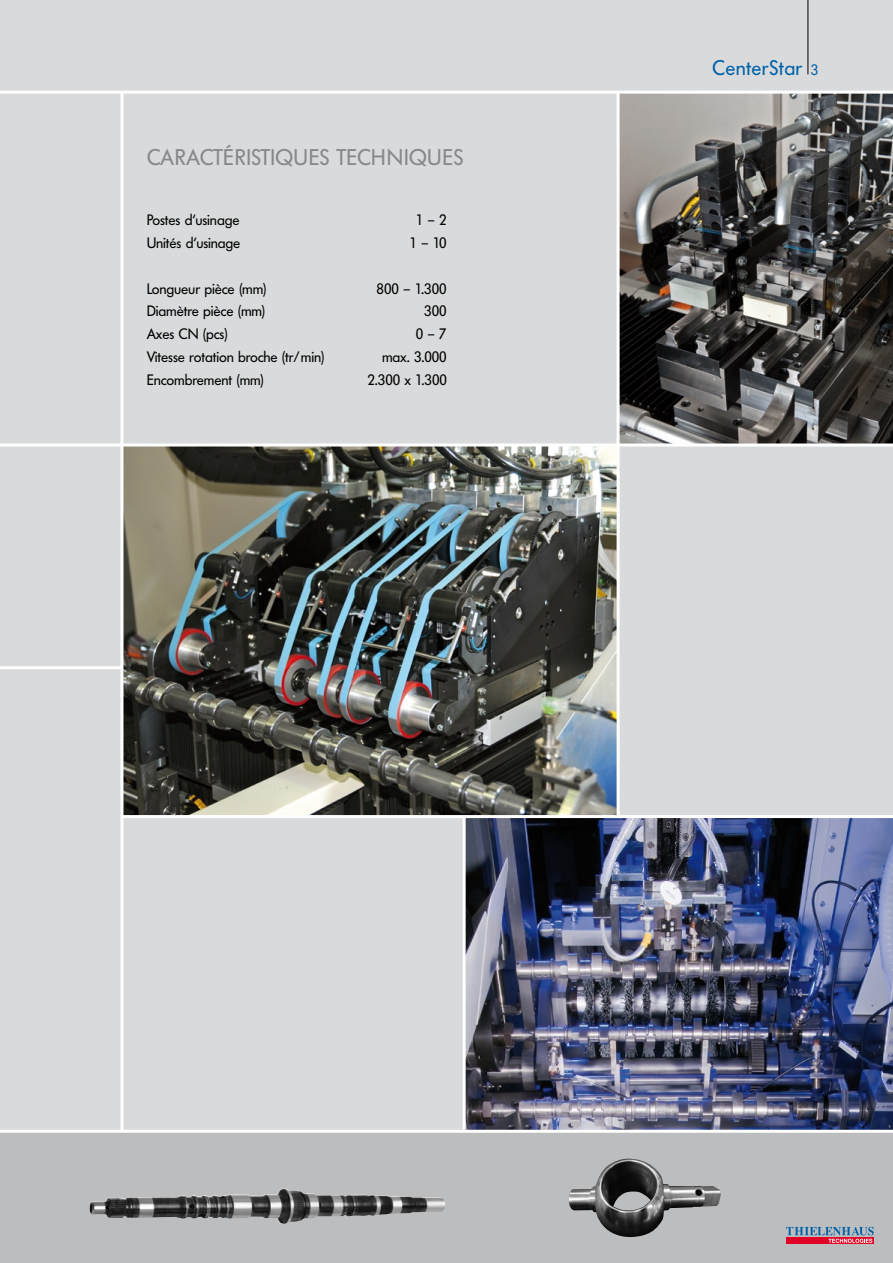
<style>
.page{position:relative;width:893px;height:1263px;background:#fff}
.page>*{position:absolute;margin:0;border:0;box-sizing:border-box;transform-origin:0 0}
.t1{font:22.5px "Futura BQ";color:#87888a}
.t2{font:21px "Futura BQ";letter-spacing:.01em;color:#0062a9}
.t3{font:15px "Futura BQ";letter-spacing:-.01em;color:#000}
.s1{font-size:15px}
</style>
<div class="page">
<div style="left:0;top:0;width:893px;height:93px;background:#d9dadb"></div>
<hr style="left:807px;top:0;width:1px;height:74px;background:#000">
<div style="left:0;top:1132px;width:893px;height:131px;background:#bcbdbf"></div>
<div style="left:786px;top:1237px;width:88px;height:7px;background:#e10225"></div>
<svg style="left:786px;top:1227px;width:88px;height:16px"></svg>
<div style="left:0;top:92px;width:893px;height:1039px;background:#d9dadb"></div>
<img style="left:466px;top:818px;width:427px;height:312px">
<img style="left:620px;top:94px;width:273px;height:349px">
<img style="left:123px;top:446px;width:494px;height:369px">
<img style="left:569px;top:1159px;width:152px;height:78px">
<img style="left:89px;top:1188px;width:273px;height:35px">
<hr style="left:0;top:91px;width:893px;height:3px;background:#fff">
<hr style="left:122px;top:815px;width:771px;height:3px;background:#fff">
<hr style="left:0;top:443px;width:893px;height:3px;background:#fff">
<hr style="left:0;top:1130px;width:893px;height:3px;background:#fff">
<hr style="left:617px;top:92px;width:3px;height:724px;background:#fff">
<hr style="left:0;top:666px;width:122px;height:3px;background:#fff">
<hr style="left:120px;top:91px;width:3px;height:1040px;background:#fff">
<hr style="left:463px;top:816px;width:3px;height:314px;background:#fff">
<h1 class="t1" style="left:147px;top:144px;width:318px">CARACTéRISTIQUES TECHNIQUES</h1>
<p class="t3" style="left:147px;top:211px;width:94px">Postes d‘usinage</p>
<p class="t3" style="left:416px;top:211px;width:32px">1 – 2</p>
<p class="t3" style="left:147px;top:234px;width:95px">Unités d‘usinage</p>
<p class="t3" style="left:410px;top:234px;width:39px">1 – 10</p>
<p class="t3" style="left:147px;top:280px;width:121px">Longueur pièce (mm)</p>
<p class="t3" style="left:377px;top:280px;width:72px">800 – 1.300</p>
<p class="t3" style="left:147px;top:302px;width:120px">Diamètre pièce (mm)</p>
<p class="t3" style="left:424px;top:302px;width:24px">300</p>
<p class="t3" style="left:147px;top:325px;width:83px">Axes CN (pcs)</p>
<p class="t3" style="left:416px;top:325px;width:32px">0 – 7</p>
<p class="t3" style="left:147px;top:348px;width:179px">Vitesse rotation broche (tr/min)</p>
<p class="t3" style="left:382px;top:348px;width:66px">max. 3.000</p>
<p class="t3" style="left:147px;top:371px;width:119px">Encombrement (mm)</p>
<p class="t3" style="left:367px;top:371px;width:81px">2.300 x 1.300</p>
<h2 class="t2" style="left:712px;top:55px;width:108px">CenterStar <span class="s1">3</span></h2>
</div>
